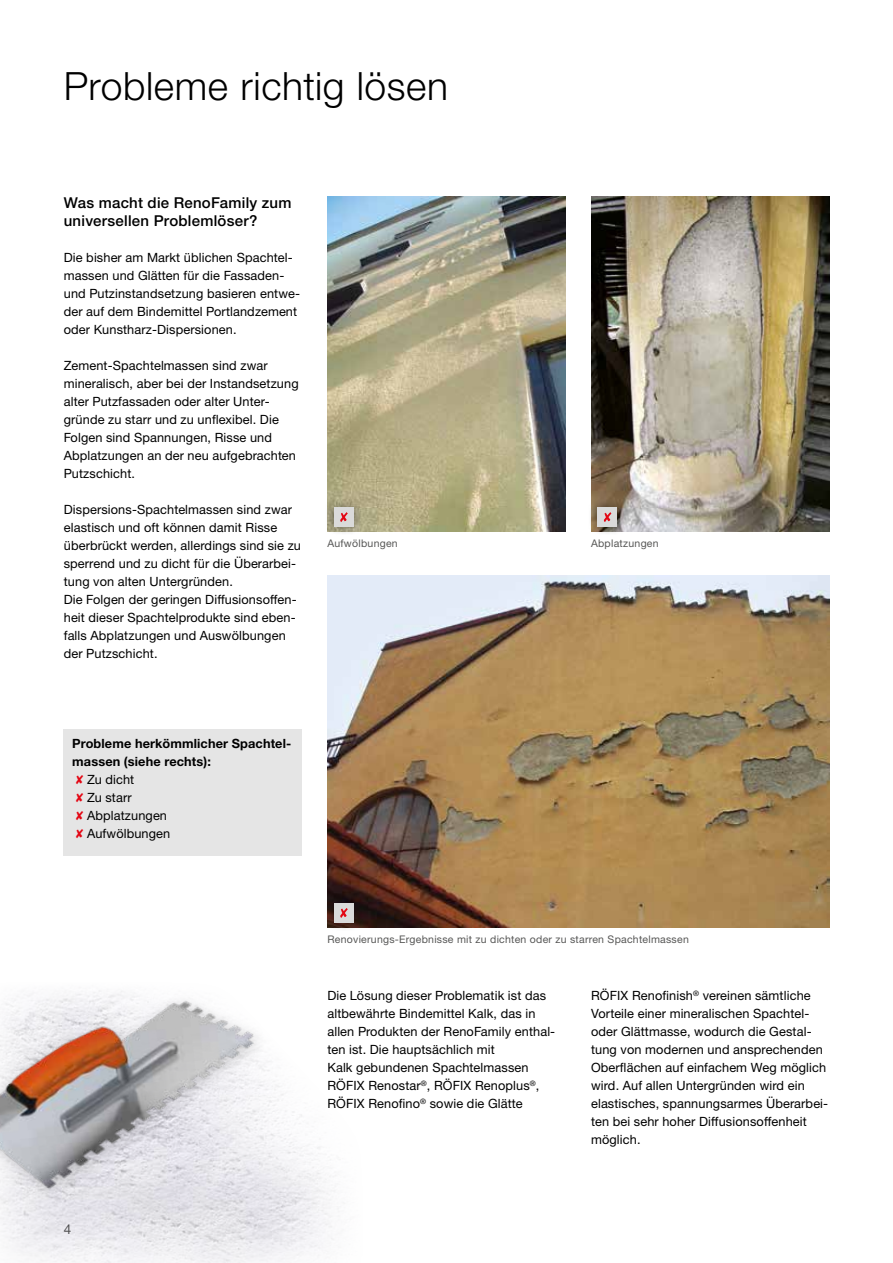
<style>
.page{position:relative;width:893px;height:1263px;background:#fff}
.page>*{position:absolute;margin:0;border:0;box-sizing:border-box;transform-origin:0 0}
.t1{font:300 39px "Helvetica Neue LTW1 G";letter-spacing:.015em;color:#000}
.t2{font:500 15px/18px "Helvetica Neue LTW1 G";letter-spacing:.015em;color:#000}
.t3{font:13.5px "Helvetica Neue LTW1 G";color:#575756}
.t4{font:12.75px/18px "Helvetica Neue LTW1 G";letter-spacing:.01em;color:#000}
.t5{font:700 12.75px/18px "Helvetica Neue LTW1 G";letter-spacing:.01em;color:#000}
.t6{font:10.5px "Helvetica Neue LTW1 G";letter-spacing:.025em;color:#575756}
</style>
<div class="page">
<img style="left:1px;top:1094px;width:338px;height:169px">
<div style="left:0;top:991px;width:268px;height:232px;background:#000;opacity:.18"></div>
<img style="left:0;top:847px;width:280px;height:370px">
<img style="left:327px;top:197px;width:239px;height:335px">
<img style="left:591px;top:197px;width:238px;height:335px">
<img style="left:327px;top:575px;width:502px;height:352px">
<div style="left:64px;top:730px;width:238px;height:126px;background:#e5e5e5"></div>
<div style="left:324px;top:497px;width:39px;height:39px;background:#000;opacity:.47"></div>
<div style="left:334px;top:507px;width:19px;height:19px;background:#dadada"></div>
<svg style="left:340px;top:512px;width:8px;height:10px"></svg>
<div style="left:324px;top:893px;width:39px;height:39px;background:#000;opacity:.47"></div>
<div style="left:334px;top:903px;width:19px;height:19px;background:#dadada"></div>
<svg style="left:340px;top:908px;width:8px;height:10px"></svg>
<div style="left:588px;top:497px;width:39px;height:39px;background:#000;opacity:.47"></div>
<div style="left:597px;top:507px;width:20px;height:19px;background:#dadada"></div>
<svg style="left:604px;top:512px;width:7px;height:10px"></svg>
<h1 class="t1" style="left:64px;top:62px;width:386px">Probleme richtig lösen</h1>
<p class="t2" style="left:64px;top:193px;width:229px">Was macht die RenoFamily zum universellen Problemlöser?</p>
<p class="t4" style="left:64px;top:248px;width:238px">Die bisher am Markt üblichen Spachtel&shy;massen und Glätten für die Fassaden&shy;und Putzinstandsetzung basieren entwe&shy;der auf dem Bindemittel Portlandzement oder Kunstharz-Dispersionen.</p>
<p class="t4" style="left:64px;top:356px;width:236px">Zement-Spachtelmassen sind zwar mineralisch, aber bei der Instandsetzung alter Putzfassaden oder alter Unter&shy;gründe zu starr und zu unflexibel. Die Folgen sind Spannungen, Risse und Abplatzungen an der neu aufgebrachten Putzschicht.</p>
<p class="t4" style="left:64px;top:500px;width:239px">Dispersions-Spachtelmassen sind zwar elastisch und oft können damit Risse überbrückt werden, allerdings sind sie zu sperrend und zu dicht für die Überarbei&shy;tung von alten Untergründen.<br>Die Folgen der geringen Diffusionsoffen&shy;heit dieser Spachtelprodukte sind eben&shy;falls Abplatzungen und Auswölbungen der Putzschicht.</p>
<p class="t6" style="left:327px;top:537px;width:72px">Aufwölbungen</p>
<p class="t6" style="left:591px;top:537px;width:69px">Abplatzungen</p>
<p class="t5" style="left:72px;top:734px;width:221px">Probleme herkömmlicher Spachtel&shy;massen (siehe rechts):</p>
<p class="t4" style="left:87px;top:770px;width:85px">Zu dicht<br>Zu starr<br>Abplatzungen<br>Aufwölbungen</p>
<p class="t3" style="left:64px;top:1221px;width:9px">4</p>
<p class="t6" style="left:327px;top:933px;width:363px">Renovierungs-Ergebnisse mit zu dichten oder zu starren Spachtelmassen</p>
<p class="t4" style="left:327px;top:986px;width:229px">Die Lösung dieser Problematik ist das altbewährte Bindemittel Kalk, das in allen Produkten der RenoFamily enthal&shy;ten ist. Die hauptsächlich mit<br>Kalk gebundenen Spachtelmassen RÖFIX Renostar<sup>®</sup>, RÖFIX Renoplus<sup>®</sup>, RÖFIX Renofino<sup>®</sup> sowie die Glätte</p>
<p class="t4" style="left:591px;top:986px;width:239px">RÖFIX Renofinish<sup>®</sup> vereinen sämtliche Vorteile einer mineralischen Spachtel&shy;oder Glättmasse, wodurch die Gestal&shy;tung von modernen und ansprechenden Oberflächen auf einfachem Weg möglich wird. Auf allen Untergründen wird ein elastisches, spannungsarmes Überarbei&shy;ten bei sehr hoher Diffusionsoffenheit möglich.</p>
</div>
